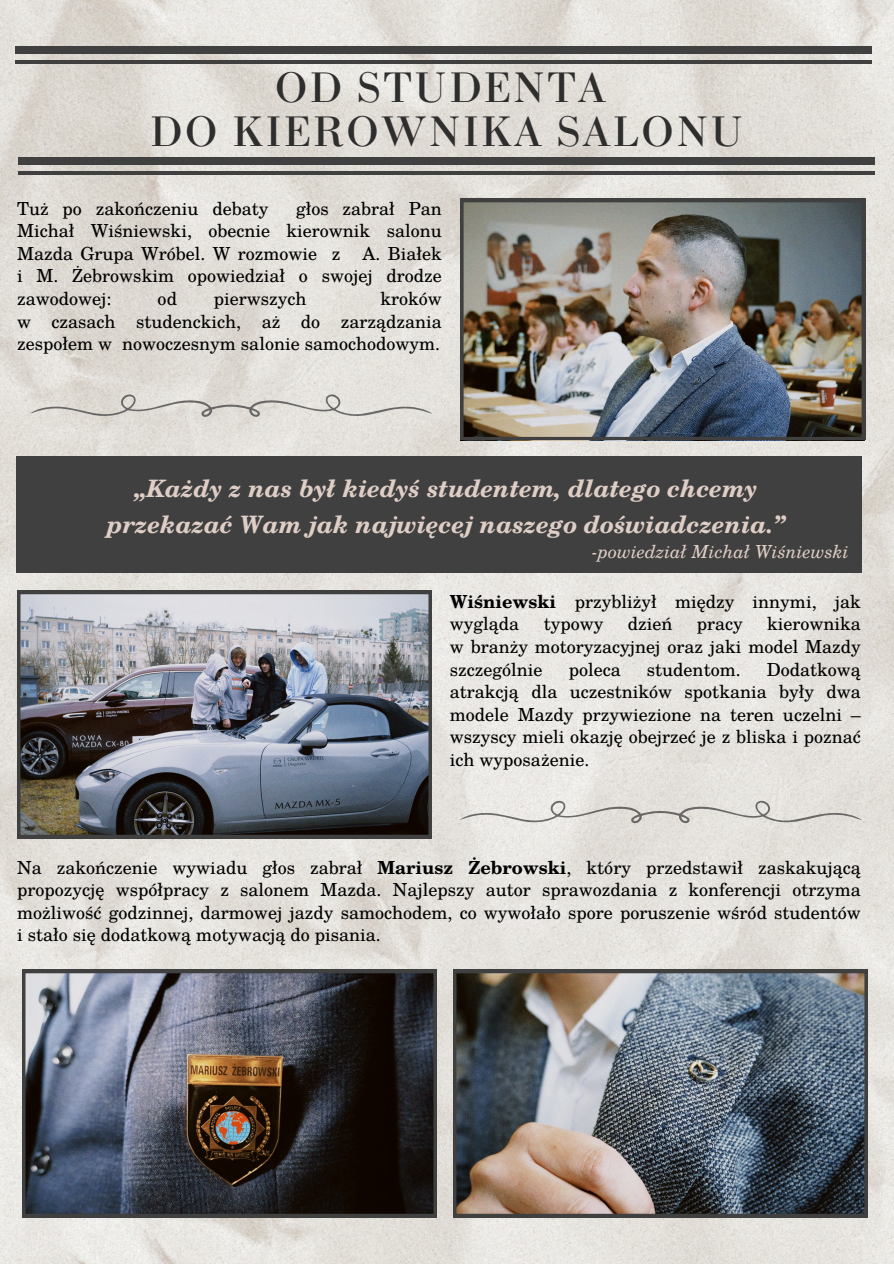
<style>
.page{position:relative;width:894px;height:1264px;background:#fff}
.page>*{position:absolute;margin:0;border:0;box-sizing:border-box;transform-origin:0 0}
.t1{font:45px/43.8px "Bodoni";letter-spacing:.05em;color:#2e2e2e;text-align:center}
.t2{font:italic 700 24px/36px "Te X Gyre Schola";color:#dfcec6;text-align:center}
.t3{font:18px/22.5px "Te X Gyre Schola";color:#000;text-align:justify}
.t4{font:italic 18px "Te X Gyre Schola";color:#dfcec6}
.s1{font-weight:700}
</style>
<div class="page">
<img style="left:0;top:0;width:893px;height:1263px">
<div style="left:19px;top:157px;width:855px;height:8px;background:#404040"></div>
<hr style="left:19px;top:171px;width:855px;height:3px;background:#404040">
<img style="left:17px;top:591px;width:414px;height:247px">
<img style="left:460px;top:199px;width:404px;height:241px">
<img style="left:453px;top:969px;width:414px;height:248px">
<img style="left:22px;top:969px;width:414px;height:248px">
<div style="left:16px;top:456px;width:845px;height:117px;background:#404040"></div>
<svg style="left:459px;top:800px;width:402px;height:23px;background:#d8d6d1"></svg>
<svg style="left:30px;top:394px;width:401px;height:23px;background:#d5d1cc"></svg>
<div style="left:16px;top:46px;width:855px;height:8px;background:#404040"></div>
<hr style="left:16px;top:60px;width:855px;height:3px;background:#404040">
<p class="t1" style="left:150px;top:66px;width:594px">OD STUDENTA<br>DO KIEROWNIKA SALONU</p>
<p class="t3" style="left:17px;top:196px;width:426px;text-indent:279px">głos zabrał Pan Michał Wiśniewski, obecnie kierownik salonu Mazda Grupa Wróbel. W rozmowie z A. Białek i M. Żebrowskim opowiedział o swojej drodze zawodowej:</p>
<p class="t3" style="left:17px;top:196px;width:253px">Tuż po zakończeniu debaty</p>
<p class="t3" style="left:17px;top:286px;width:426px;text-indent:363px">kroków w czasach studenckich, aż do zarządzania zespołem w nowoczesnym salonie samochodowym.</p>
<p class="t3" style="left:158px;top:286px;width:21px">od</p>
<p class="t3" style="left:214px;top:286px;width:94px">pierwszych</p>
<p class="t2" style="left:107px;top:470px;width:679px">„Każdy z nas był kiedyś studentem, dlatego chcemy przekazać Wam jak najwięcej naszego doświadczenia.”</p>
<p class="t4" style="left:591px;top:538px;width:258px">-powiedział Michał Wiśniewski</p>
<h2 class="t3" style="left:450px;top:589px;width:412px"><span class="s1">Wiśniewski</span> przybliżył między innymi, jak wygląda</h2>
<h2 class="t3" style="left:450px;top:612px;width:412px;text-indent:317px">kierownika w branży motoryzacyjnej oraz jaki model Mazdy szczególnie</h2>
<h2 class="t3" style="left:543px;top:612px;width:61px">typowy</h2>
<h2 class="t3" style="left:627px;top:612px;width:46px">dzień</h2>
<h2 class="t3" style="left:696px;top:612px;width:47px">pracy</h2>
<h2 class="t3" style="left:450px;top:657px;width:412px;text-indent:317px">Dodatkową atrakcją dla uczestników spotkania były dwa modele Mazdy przywiezione na teren uczelni – wszyscy mieli okazję obejrzeć je z bliska i poznać ich wyposażenie.</h2>
<h2 class="t3" style="left:568px;top:657px;width:54px">poleca</h2>
<h2 class="t3" style="left:646px;top:657px;width:95px">studentom.</h2>
<p class="t3" style="left:17px;top:855px;width:845px">Na zakończenie wywiadu głos zabrał <span class="s1">Mariusz Żebrowski</span>, który przedstawił zaskakującą propozycję współpracy z salonem Mazda. Najlepszy autor sprawozdania z konferencji otrzyma możliwość godzinnej, darmowej jazdy samochodem, co wywołało spore poruszenie wśród studentów i stało się dodatkową motywacją do pisania.</p>
</div>
